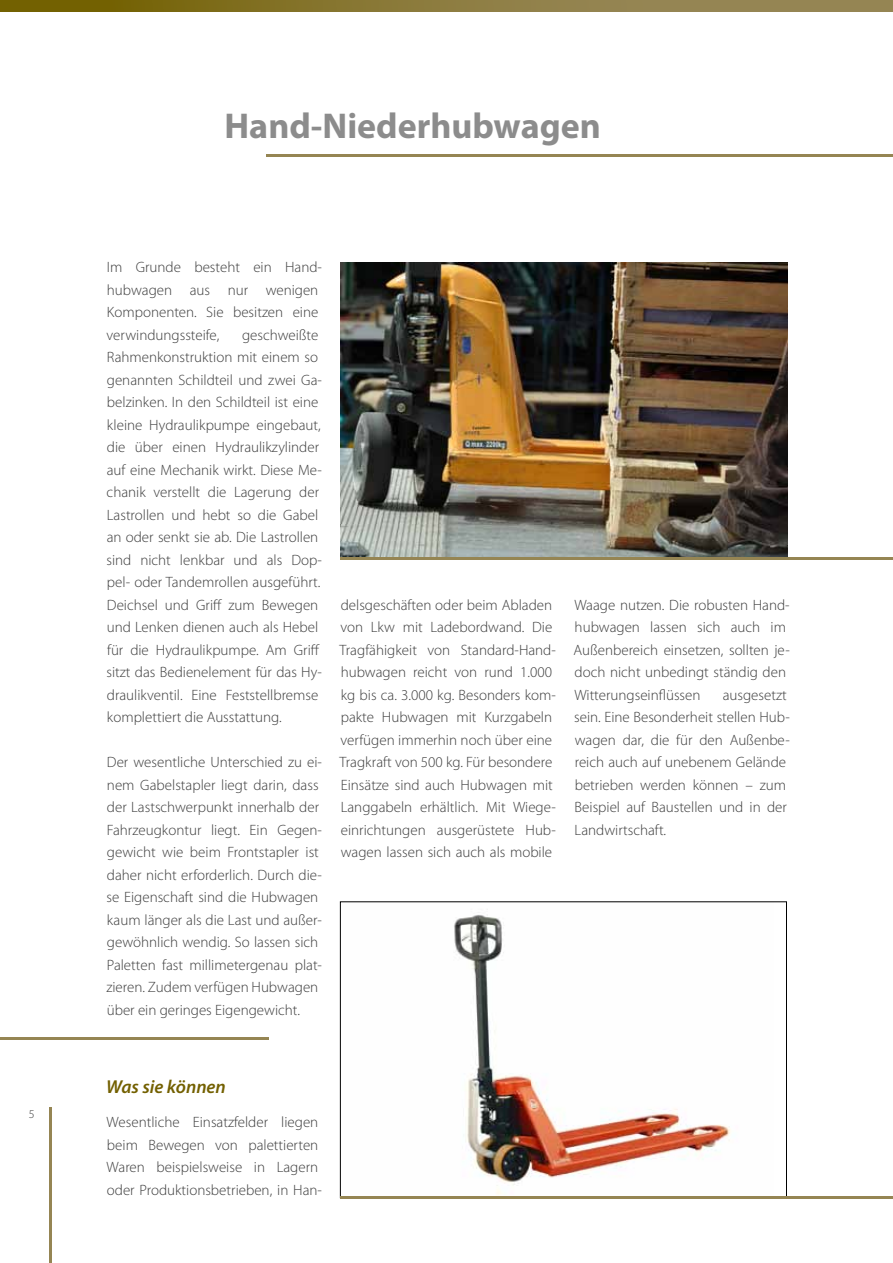
<style>
.page{position:relative;width:893px;height:1263px;background:#fff}
.page>*{position:absolute;margin:0;border:0;box-sizing:border-box;transform-origin:0 0}
.t1{font:700 36px "Myriad Pro";color:#8c8c8c}
.t2{font:italic 600 18.75px "Myriad Pro";color:#736000}
.t3{font:300 15px/22.5px "Myriad Pro";color:#3c3c3c}
.t4{font:300 12px "Myriad Pro";color:#3c3c3c}
</style>
<div class="page">
<img style="left:340px;top:263px;width:447px;height:294px">
<hr style="left:49px;top:1108px;width:2px;height:155px;background:#958553">
<hr style="left:0;top:1037px;width:268px;height:3px;background:#958553">
<hr style="left:267px;top:154px;width:626px;height:3px;background:#958553">
<svg style="left:0;top:0;width:893px;height:12px;background:#887735"></svg>
<hr style="left:340px;top:557px;width:553px;height:2px;background:#958553">
<img style="left:454px;top:915px;width:277px;height:279px">
<hr style="left:340px;top:1196px;width:553px;height:3px;background:#958553">
<p class="t4" style="left:29px;top:1106px;width:7px">5</p>
<h1 class="t1" style="left:225px;top:102px;width:378px">Hand-Niederhubwagen</h1>
<p class="t3" style="left:107px;top:256px;width:217px">Im Grunde besteht ein Hand&shy;hubwagen aus nur wenigen<br>Komponenten. Sie besitzen eine verwindungssteife,</p>
<p class="t3" style="left:106px;top:323px;width:217px;text-indent:136px">geschweißte<br>Rahmenkonstruktion mit einem so genannten Schildteil und zwei Ga&shy;belzinken. In den Schildteil ist eine kleine Hydraulikpumpe eingebaut, die über einen Hydraulikzylinder auf eine Mechanik wirkt. Diese Me&shy;chanik verstellt die Lagerung der<br>Lastrollen und hebt so die Gabel an oder senkt sie ab. Die Lastrollen sind nicht lenkbar und als Dop&shy;pel- oder Tandemrollen ausgeführt.<br>Deichsel und Griff zum Bewegen und Lenken dienen auch als Hebel für die Hydraulikpumpe. Am Griff sitzt das Bedienelement für das Hy&shy;draulikventil. Eine Feststellbremse komplettiert die Ausstattung.</p>
<p class="t3" style="left:106px;top:751px;width:217px">Der wesentliche Unterschied zu ei&shy;nem Gabelstapler liegt darin, dass der Lastschwerpunkt innerhalb der Fahrzeugkontur liegt. Ein Gegen&shy;gewicht wie beim Frontstapler ist daher nicht erforderlich. Durch die&shy;se Eigenschaft sind die Hubwagen kaum länger als die Last und außer&shy;gewöhnlich wendig. So lassen sich Paletten fast millimetergenau plat&shy;zieren. Zudem verfügen Hubwagen über ein geringes Eigengewicht.</p>
<p class="t3" style="left:339px;top:593px;width:218px">delsgeschäften oder beim Abladen von Lkw mit Ladebordwand. Die Tragfähigkeit von Standard-Hand&shy;hubwagen reicht von rund 1.000 kg bis ca. 3.000 kg. Besonders kom&shy;pakte Hubwagen mit Kurzgabeln verfügen immerhin noch über eine Tragkraft von 500 kg. Für besondere Einsätze sind auch Hubwagen mit Langgabeln erhältlich. Mit Wiege&shy;einrichtungen ausgerüstete Hub&shy;wagen lassen sich auch als mobile</p>
<p class="t3" style="left:573px;top:593px;width:218px">Waage nutzen. Die robusten Hand&shy;hubwagen lassen sich auch im<br>Außenbereich einsetzen, sollten je&shy;doch nicht unbedingt ständig den<br>Witterungseinflüssen</p>
<p class="t3" style="left:574px;top:683px;width:217px;text-indent:149px">ausgesetzt sein. Eine Besonderheit stellen Hub&shy;wagen dar, die für den Außenbe&shy;reich auch auf unebenem Gelände betrieben werden können – zum<br>Beispiel auf Baustellen und in der<br>Landwirtschaft.</p>
<p class="t2" style="left:106px;top:1074px;width:121px">Was sie können</p>
<p class="t3" style="left:107px;top:1111px;width:217px">Wesentliche Einsatzfelder liegen beim Bewegen von palettierten Waren beispielsweise in Lagern oder Produktionsbetrieben, in Han-</p>
</div>
